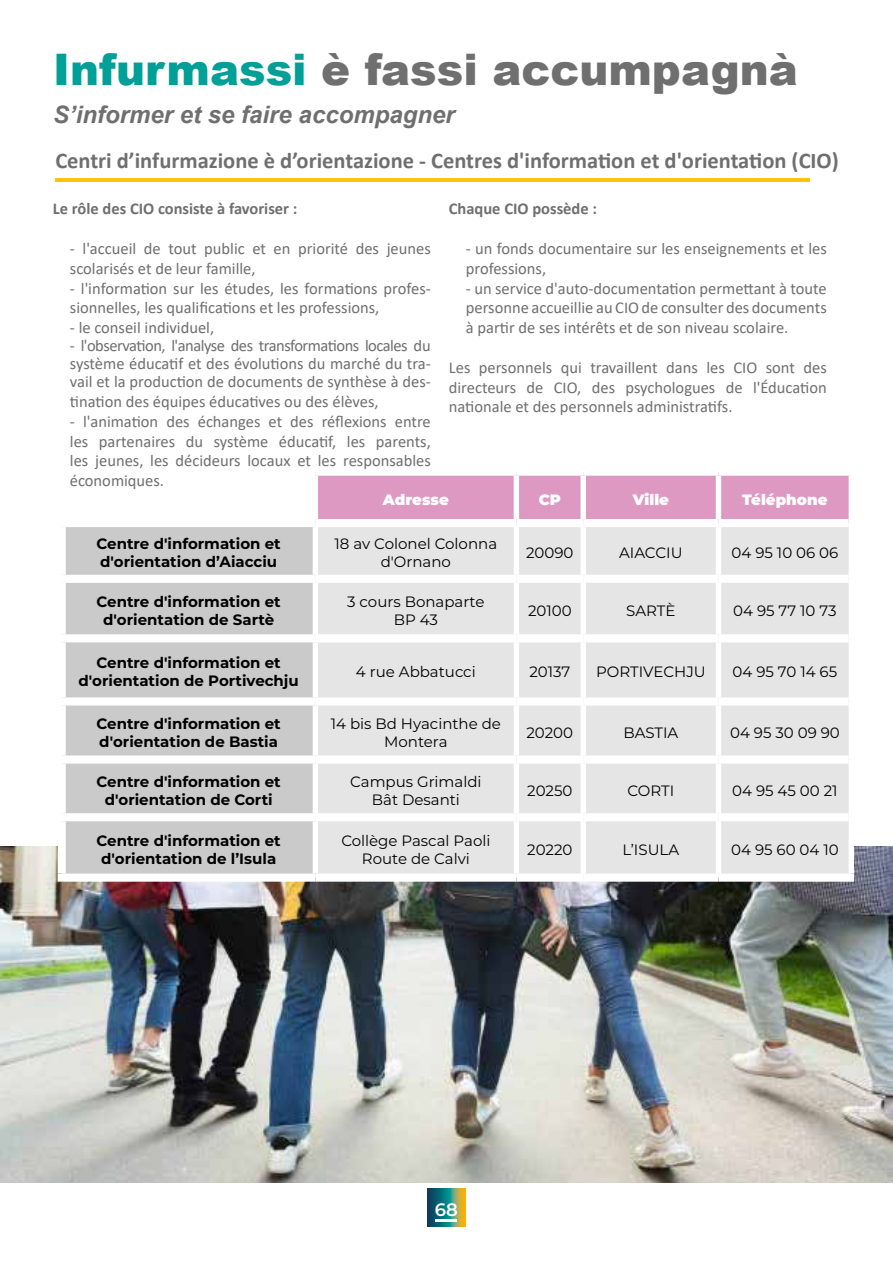
<style>
.page{position:relative;width:893px;height:1263px;background:#fff}
.page>*{position:absolute;margin:0;border:0;box-sizing:border-box;transform-origin:0 0}
.t1{font:900 43.5px "Arial";color:#706f6f}
.t2{font:italic 700 24px "Arial";color:#706f6f}
.t3{font:700 22.5px "Calibri";color:#706f6f}
.t4{font:600 18px "Montserrat";color:#fff}
.t5{font:16.5px/19.8px "Calibri";color:#706f6f;text-align:justify}
.t6{font:700 16.5px "Calibri";color:#706f6f}
.t7{font:15px/18px "Montserrat";color:#000;text-align:center}
.t8{font:700 15px/18px "Montserrat";color:#000;text-align:center}
.t9{font:900 15px "Montserrat";color:#fff}
.s1{color:#009f97}
</style>
<div class="page">
<svg style="left:428px;top:1188px;width:37px;height:39px"></svg>
<hr style="left:436px;top:1219px;width:21px;height:3px;background:#fff">
<hr style="left:55px;top:178px;width:754px;height:3px;background:#ffc20e">
<img style="left:0;top:846px;width:893px;height:336px">
<div style="left:318px;top:476px;width:531px;height:43px;background:#de99c3"></div>
<div style="left:66px;top:527px;width:247px;height:346px;background:#cacaca"></div>
<div style="left:318px;top:527px;width:531px;height:346px;background:#e5e5e5"></div>
<div style="left:58px;top:575px;width:257px;height:8px;background:#fff"></div>
<div style="left:315px;top:575px;width:201px;height:8px;background:#fff"></div>
<div style="left:516px;top:575px;width:67px;height:8px;background:#fff"></div>
<div style="left:583px;top:575px;width:135px;height:8px;background:#fff"></div>
<div style="left:718px;top:575px;width:131px;height:8px;background:#fff"></div>
<div style="left:58px;top:634px;width:257px;height:8px;background:#fff"></div>
<div style="left:315px;top:634px;width:201px;height:8px;background:#fff"></div>
<div style="left:516px;top:634px;width:67px;height:8px;background:#fff"></div>
<div style="left:583px;top:634px;width:135px;height:8px;background:#fff"></div>
<div style="left:718px;top:634px;width:131px;height:8px;background:#fff"></div>
<div style="left:58px;top:697px;width:257px;height:8px;background:#fff"></div>
<div style="left:315px;top:697px;width:201px;height:8px;background:#fff"></div>
<div style="left:516px;top:697px;width:67px;height:8px;background:#fff"></div>
<div style="left:583px;top:697px;width:135px;height:8px;background:#fff"></div>
<div style="left:718px;top:697px;width:131px;height:8px;background:#fff"></div>
<div style="left:58px;top:755px;width:257px;height:9px;background:#fff"></div>
<div style="left:315px;top:755px;width:201px;height:9px;background:#fff"></div>
<div style="left:516px;top:755px;width:67px;height:9px;background:#fff"></div>
<div style="left:583px;top:755px;width:135px;height:9px;background:#fff"></div>
<div style="left:718px;top:755px;width:131px;height:9px;background:#fff"></div>
<div style="left:58px;top:813px;width:257px;height:8px;background:#fff"></div>
<div style="left:58px;top:821px;width:8px;height:52px;background:#fff"></div>
<div style="left:315px;top:813px;width:201px;height:8px;background:#fff"></div>
<div style="left:516px;top:813px;width:67px;height:8px;background:#fff"></div>
<div style="left:583px;top:813px;width:135px;height:8px;background:#fff"></div>
<div style="left:718px;top:813px;width:131px;height:8px;background:#fff"></div>
<div style="left:58px;top:873px;width:257px;height:9px;background:#fff"></div>
<div style="left:315px;top:873px;width:201px;height:9px;background:#fff"></div>
<div style="left:516px;top:873px;width:67px;height:9px;background:#fff"></div>
<div style="left:583px;top:873px;width:135px;height:9px;background:#fff"></div>
<div style="left:718px;top:873px;width:136px;height:9px;background:#fff"></div>
<div style="left:514px;top:476px;width:5px;height:43px;background:#fff"></div>
<div style="left:581px;top:476px;width:5px;height:43px;background:#fff"></div>
<div style="left:716px;top:476px;width:5px;height:43px;background:#fff"></div>
<div style="left:514px;top:527px;width:5px;height:48px;background:#fff"></div>
<div style="left:581px;top:527px;width:5px;height:48px;background:#fff"></div>
<div style="left:716px;top:527px;width:5px;height:48px;background:#fff"></div>
<div style="left:514px;top:583px;width:5px;height:51px;background:#fff"></div>
<div style="left:581px;top:583px;width:5px;height:51px;background:#fff"></div>
<div style="left:716px;top:583px;width:5px;height:51px;background:#fff"></div>
<div style="left:514px;top:642px;width:5px;height:55px;background:#fff"></div>
<div style="left:581px;top:642px;width:5px;height:55px;background:#fff"></div>
<div style="left:716px;top:642px;width:5px;height:55px;background:#fff"></div>
<div style="left:514px;top:705px;width:5px;height:50px;background:#fff"></div>
<div style="left:581px;top:705px;width:5px;height:50px;background:#fff"></div>
<div style="left:716px;top:705px;width:5px;height:50px;background:#fff"></div>
<div style="left:514px;top:764px;width:5px;height:49px;background:#fff"></div>
<div style="left:581px;top:764px;width:5px;height:49px;background:#fff"></div>
<div style="left:716px;top:764px;width:5px;height:49px;background:#fff"></div>
<div style="left:313px;top:821px;width:5px;height:52px;background:#fff"></div>
<div style="left:514px;top:821px;width:5px;height:52px;background:#fff"></div>
<div style="left:581px;top:821px;width:5px;height:52px;background:#fff"></div>
<div style="left:716px;top:821px;width:5px;height:52px;background:#fff"></div>
<div style="left:849px;top:817px;width:5px;height:56px;background:#fff"></div>
<h1 class="t1" style="left:53px;top:38px;width:746px"><span class="s1">Infurmassi</span> è fassi accumpagnà</h1>
<h2 class="t2" style="left:53px;top:98px;width:403px">S’informer et se faire accompagner</h2>
<h3 class="t3" style="left:55px;top:145px;width:785px">Centri d’infurmazione è d’orientazione - Centres d'information et d'orientation (CIO)</h3>
<p class="t6" style="left:53px;top:197px;width:246px">Le rôle des CIO consiste à favoriser :</p>
<p class="t5" style="left:70px;top:238px;width:362px">- l'accueil de tout public et en priorité des jeunes scolarisés et de leur famille,</p>
<p class="t5" style="left:70px;top:278px;width:362px">- l'information sur les études, les formations profes&shy;sionnelles, les qualifications et les professions,</p>
<p class="t5" style="left:70px;top:317px;width:146px">- le conseil individuel,</p>
<p class="t5" style="left:70px;top:336px;width:362px;line-height:18px">- l'observation, l'analyse des transformations locales du système éducatif et des évolutions du marché du tra&shy;vail et la production de documents de synthèse à des-</p>
<p class="t5" style="left:70px;top:391px;width:310px">tination des équipes éducatives ou des élèves,</p>
<p class="t5" style="left:70px;top:411px;width:362px">- l'animation des échanges et des réflexions entre les partenaires du système éducatif, les parents, les jeunes, les décideurs locaux et les responsables économiques.</p>
<p class="t6" style="left:449px;top:197px;width:150px">Chaque CIO possède :</p>
<p class="t5" style="left:466px;top:238px;width:362px">- un fonds documentaire sur les enseignements et les professions,</p>
<p class="t5" style="left:466px;top:278px;width:362px">- un service d'auto-documentation permettant à toute personne accueillie au CIO de consulter des documents à partir de ses intérêts et de son niveau scolaire.</p>
<p class="t5" style="left:449px;top:357px;width:379px">Les personnels qui travaillent dans les CIO sont des directeurs de CIO, des psychologues de l'Éducation nationale et des personnels administratifs.</p>
<p class="t9" style="left:383px;top:488px;width:67px">Adresse</p>
<p class="t9" style="left:539px;top:488px;width:24px">CP</p>
<p class="t9" style="left:633px;top:488px;width:38px">Ville</p>
<p class="t9" style="left:742px;top:488px;width:87px">Téléphone</p>
<p class="t8" style="left:97px;top:534px;width:186px;text-align:left">Centre d'information et d'orientation d’Aiacciu</p>
<p class="t7" style="left:335px;top:534px;width:164px">18 av Colonel Colonna d'Ornano</p>
<p class="t7" style="left:526px;top:543px;width:49px">20090</p>
<p class="t7" style="left:619px;top:543px;width:65px">AIACCIU</p>
<p class="t7" style="left:732px;top:543px;width:108px">04 95 10 06 06</p>
<p class="t8" style="left:97px;top:592px;width:186px">Centre d'information et d'orientation de Sartè</p>
<p class="t7" style="left:347px;top:592px;width:139px">3 cours Bonaparte<br>BP 43</p>
<p class="t7" style="left:528px;top:601px;width:45px">20100</p>
<p class="t7" style="left:626px;top:601px;width:51px">SARTÈ</p>
<p class="t7" style="left:733px;top:601px;width:105px">04 95 77 10 73</p>
<p class="t8" style="left:78px;top:653px;width:222px">Centre d'information et d'orientation de Portivechju</p>
<p class="t7" style="left:356px;top:662px;width:121px">4 rue Abbatucci</p>
<p class="t7" style="left:529px;top:662px;width:42px">20137</p>
<p class="t7" style="left:596px;top:662px;width:111px">PORTIVECHJU</p>
<p class="t7" style="left:733px;top:662px;width:106px">04 95 70 14 65</p>
<p class="t8" style="left:97px;top:714px;width:186px;text-align:left">Centre d'information et d'orientation de Bastia</p>
<p class="t7" style="left:331px;top:714px;width:172px">14 bis Bd Hyacinthe de<br>Montera</p>
<p class="t7" style="left:526px;top:723px;width:48px">20200</p>
<p class="t7" style="left:623px;top:723px;width:57px">BASTIA</p>
<p class="t7" style="left:730px;top:723px;width:111px">04 95 30 09 90</p>
<p class="t8" style="left:97px;top:771px;width:186px">Centre d'information et d'orientation de Corti</p>
<p class="t7" style="left:350px;top:772px;width:133px">Campus Grimaldi<br>Bât Desanti</p>
<p class="t7" style="left:527px;top:781px;width:47px">20250</p>
<p class="t7" style="left:627px;top:781px;width:48px">CORTI</p>
<p class="t7" style="left:732px;top:781px;width:107px">04 95 45 00 21</p>
<p class="t8" style="left:97px;top:831px;width:186px">Centre d'information et d'orientation de l’Isula</p>
<p class="t7" style="left:341px;top:831px;width:151px">Collège Pascal Paoli<br>Route de Calvi</p>
<p class="t7" style="left:527px;top:840px;width:47px">20220</p>
<p class="t7" style="left:623px;top:840px;width:58px">L’ISULA</p>
<p class="t7" style="left:731px;top:840px;width:109px">04 95 60 04 10</p>
<p class="t4" style="left:435px;top:1197px;width:25px">68</p>
</div>
